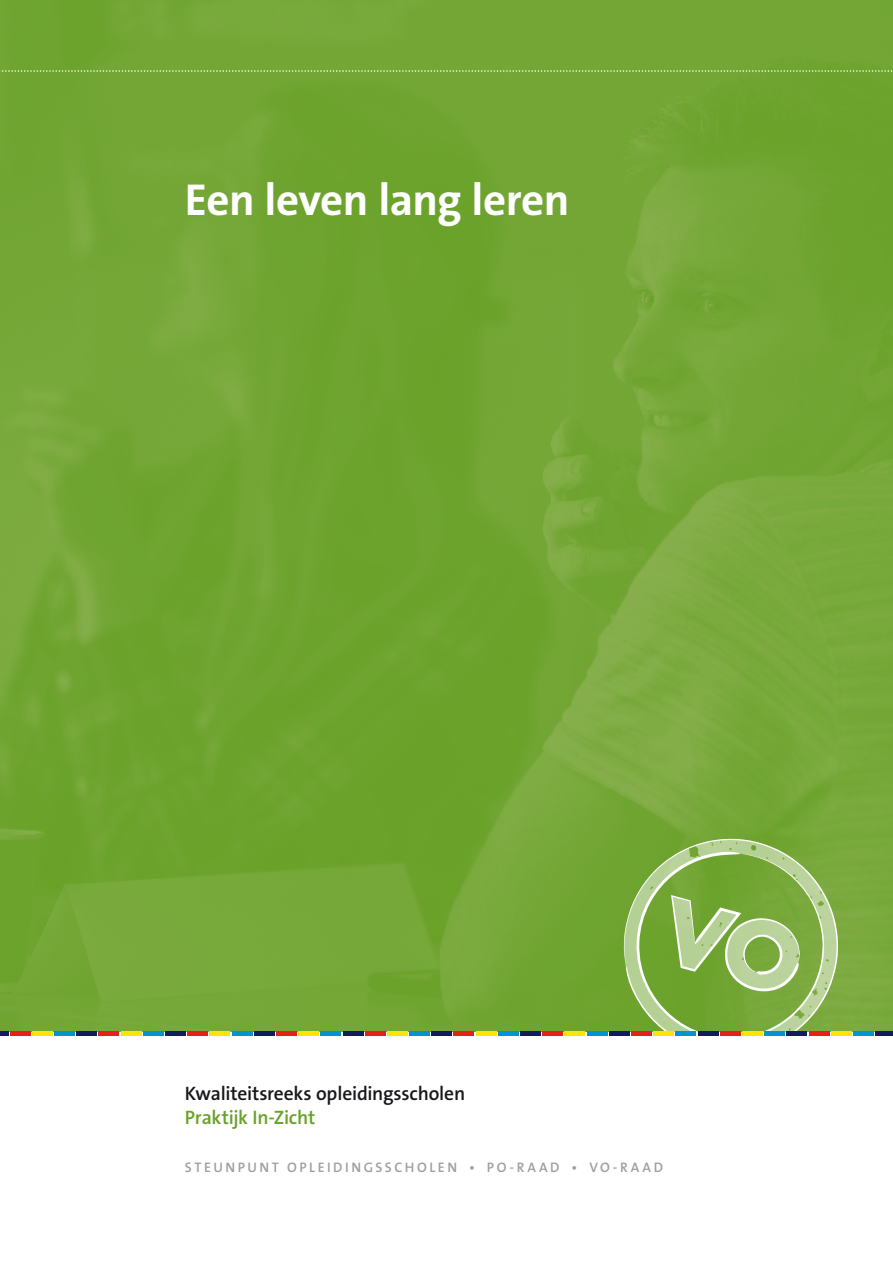
<style>
.page{position:relative;width:893px;height:1263px;background:#fff}
.page>*{position:absolute;margin:0;border:0;box-sizing:border-box;transform-origin:0 0}
.schrijvers_cover{font:700 45px "The Sans B7";letter-spacing:-.01em;color:#fff}
.par{font:600 19.5px "The Sans B6";letter-spacing:-.01em;color:#1a171c}
.par-2{font:600 19.5px "The Sans B6";letter-spacing:-.015em;color:#67a126}
.par-3{font:600 13.8px "The Sans B6";letter-spacing:.185em;color:#9d9ea0}
</style>
<div class="page">
<img style="left:0;top:0;width:893px;height:1031px">
<svg style="left:617px;top:839px;width:7px;height:192px"></svg>
<svg style="left:624px;top:837px;width:216px;height:199px;background:#8cb559"></svg>
<svg style="left:636px;top:851px;width:189px;height:185px;background:#8eb75c"></svg>
<div style="left:0;top:1031px;width:8px;height:5px;background:#0f1d5d"></div>
<div style="left:10px;top:1031px;width:20px;height:5px;background:#e32119"></div>
<div style="left:32px;top:1031px;width:21px;height:5px;background:#ffe400"></div>
<div style="left:54px;top:1031px;width:21px;height:5px;background:#0093d0"></div>
<div style="left:698px;top:1031px;width:20px;height:5px;background:#0f1d5d"></div>
<div style="left:720px;top:1031px;width:20px;height:5px;background:#e32119"></div>
<div style="left:742px;top:1031px;width:21px;height:5px;background:#ffe400"></div>
<div style="left:764px;top:1031px;width:21px;height:5px;background:#0093d0"></div>
<div style="left:343px;top:1031px;width:20px;height:5px;background:#0f1d5d"></div>
<div style="left:365px;top:1031px;width:20px;height:5px;background:#e32119"></div>
<div style="left:387px;top:1031px;width:21px;height:5px;background:#ffe400"></div>
<div style="left:409px;top:1031px;width:21px;height:5px;background:#0093d0"></div>
<div style="left:165px;top:1031px;width:21px;height:5px;background:#0f1d5d"></div>
<div style="left:187px;top:1031px;width:21px;height:5px;background:#e32119"></div>
<div style="left:210px;top:1031px;width:20px;height:5px;background:#ffe400"></div>
<div style="left:232px;top:1031px;width:20px;height:5px;background:#0093d0"></div>
<div style="left:875px;top:1031px;width:18px;height:5px;background:#0f1d5d"></div>
<div style="left:520px;top:1031px;width:21px;height:5px;background:#0f1d5d"></div>
<div style="left:542px;top:1031px;width:21px;height:5px;background:#e32119"></div>
<div style="left:565px;top:1031px;width:20px;height:5px;background:#ffe400"></div>
<div style="left:587px;top:1031px;width:20px;height:5px;background:#0093d0"></div>
<div style="left:76px;top:1031px;width:21px;height:5px;background:#0f1d5d"></div>
<div style="left:99px;top:1031px;width:20px;height:5px;background:#e32119"></div>
<div style="left:121px;top:1031px;width:20px;height:5px;background:#ffe400"></div>
<div style="left:143px;top:1031px;width:21px;height:5px;background:#0093d0"></div>
<div style="left:787px;top:1031px;width:20px;height:5px;background:#0f1d5d"></div>
<div style="left:809px;top:1031px;width:20px;height:5px;background:#e32119"></div>
<div style="left:831px;top:1031px;width:20px;height:5px;background:#ffe400"></div>
<div style="left:853px;top:1031px;width:21px;height:5px;background:#0093d0"></div>
<div style="left:431px;top:1031px;width:21px;height:5px;background:#0f1d5d"></div>
<div style="left:454px;top:1031px;width:20px;height:5px;background:#e32119"></div>
<div style="left:476px;top:1031px;width:20px;height:5px;background:#ffe400"></div>
<div style="left:498px;top:1031px;width:21px;height:5px;background:#0093d0"></div>
<div style="left:254px;top:1031px;width:20px;height:5px;background:#0f1d5d"></div>
<div style="left:276px;top:1031px;width:21px;height:5px;background:#e32119"></div>
<div style="left:298px;top:1031px;width:21px;height:5px;background:#ffe400"></div>
<div style="left:321px;top:1031px;width:20px;height:5px;background:#0093d0"></div>
<div style="left:609px;top:1031px;width:21px;height:5px;background:#0f1d5d"></div>
<div style="left:631px;top:1031px;width:21px;height:5px;background:#e32119"></div>
<div style="left:653px;top:1031px;width:21px;height:5px;background:#ffe400"></div>
<div style="left:676px;top:1031px;width:20px;height:5px;background:#0093d0"></div>
<svg style="left:0;top:70px;width:893px;height:2px;background:#97bd69"></svg>
<p class="schrijvers_cover" style="left:185px;top:176px;width:386px">Een leven lang leren</p>
<p class="par" style="left:185px;top:1083px;width:282px">Kwaliteitsreeks opleidingsscholen</p>
<p class="par-2" style="left:185px;top:1107px;width:132px">Praktijk In-Zicht</p>
<p class="par-3" style="left:185px;top:1160px;width:480px">STEUNPUNT OPLEIDINGSSCHOLEN • PO-RAAD • VO-RAAD</p>
</div>
